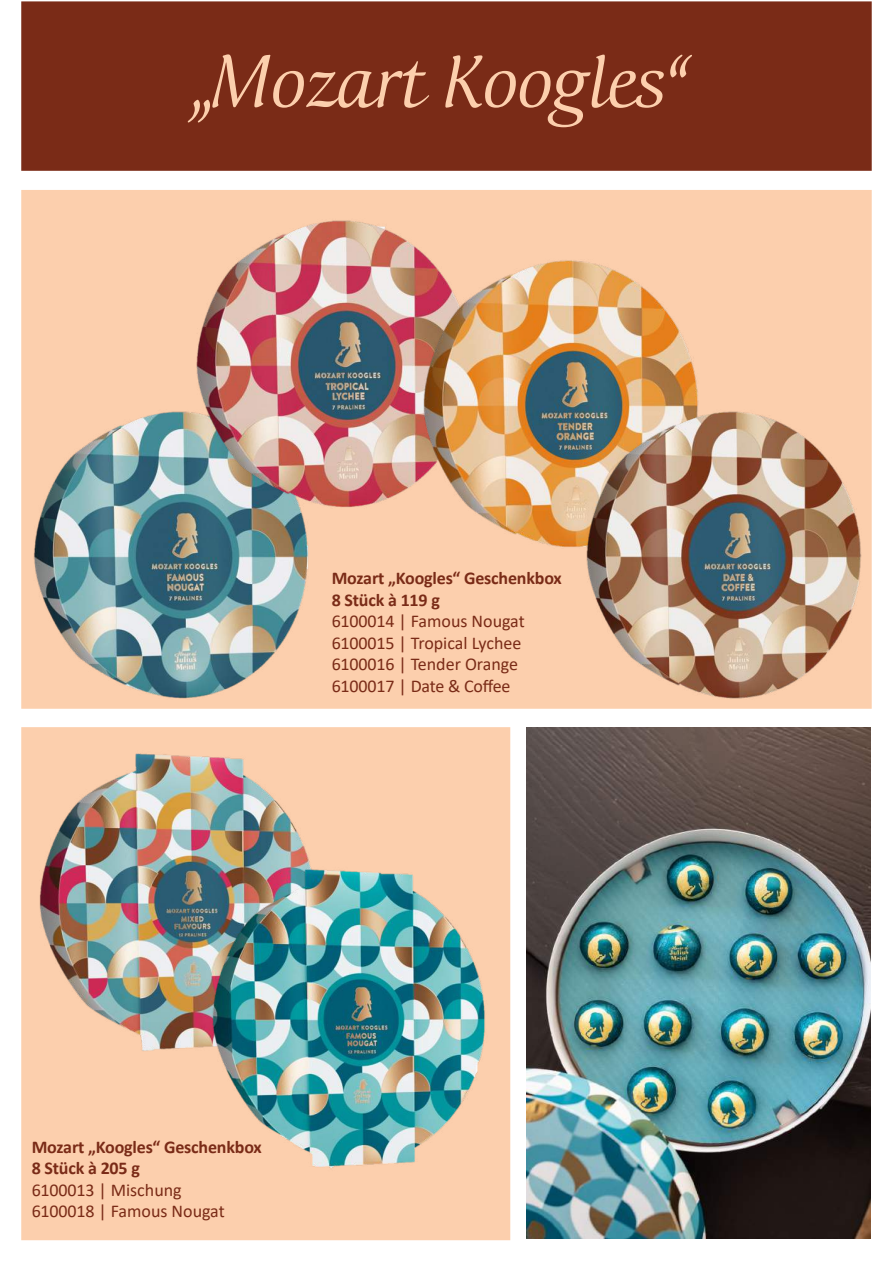
<style>
.page{position:relative;width:893px;height:1263px;background:#fff}
.page>*{position:absolute;margin:0;border:0;box-sizing:border-box;transform-origin:0 0}
.t1{font:72px "Orbi Calligraphic One";color:#fccfad}
.t2{font:18px/21.6px "Calibri";letter-spacing:-.01em;color:#7a2b17}
.t3{font:700 18px/21.6px "Calibri";letter-spacing:-.01em;color:#7a2b17}
</style>
<div class="page">
<div style="left:22px;top:2px;width:849px;height:168px;background:#7a2b17"></div>
<div style="left:21px;top:1px;width:851px;height:170px;border:2px solid #7a2b17"></div>
<div style="left:21px;top:190px;width:851px;height:519px;background:#fccfad;border:2px solid #fccfad"></div>
<div style="left:21px;top:727px;width:489px;height:513px;background:#fccfad;border:2px solid #fccfad"></div>
<img style="left:21px;top:395px;width:311px;height:314px">
<img style="left:21px;top:741px;width:287px;height:321px">
<img style="left:156px;top:220px;width:255px;height:306px">
<img style="left:172px;top:857px;width:338px;height:321px">
<img style="left:384px;top:244px;width:314px;height:300px">
<img style="left:546px;top:395px;width:326px;height:314px">
<img style="left:526px;top:727px;width:344px;height:512px">
<h1 class="t1" style="left:187px;top:32px;width:503px">„Mozart Koogles“</h1>
<p class="t3" style="left:332px;top:567px;width:232px">Mozart „Koogles“ Geschenkbox<br>8 Stück à 119 g</p>
<p class="t2" style="left:332px;top:610px;width:195px">6100014 | Famous Nougat<br>6100015 | Tropical Lychee<br>6100016 | Tender Orange<br>6100017 | Date &amp; Coffee</p>
<p class="t3" style="left:32px;top:1135px;width:232px">Mozart „Koogles“ Geschenkbox<br>8 Stück à 205 g</p>
<p class="t2" style="left:32px;top:1178px;width:195px">6100013 | Mischung<br>6100018 | Famous Nougat</p>
</div>
